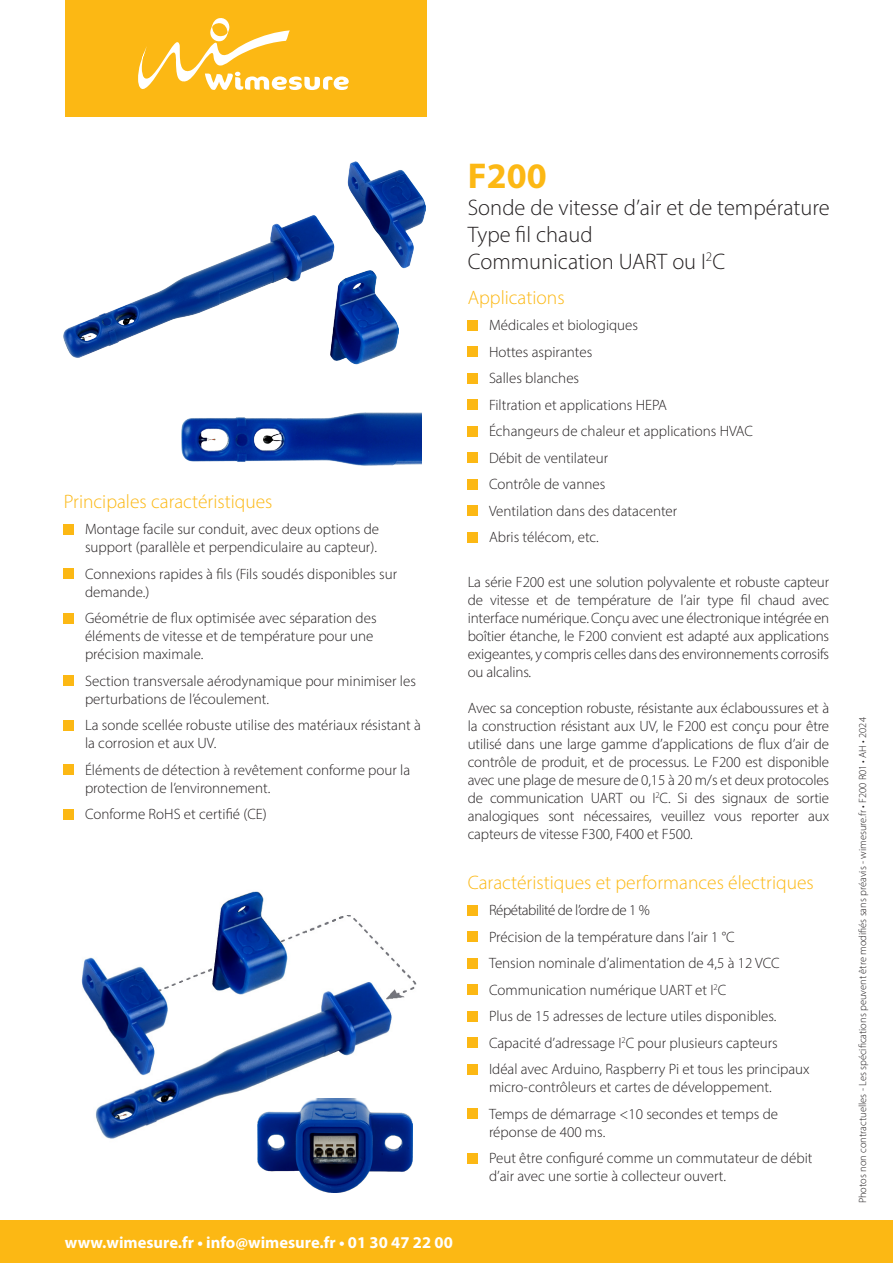
<style>
.page{position:relative;width:893px;height:1263px;background:#fff}
.page>*{position:absolute;margin:0;border:0;box-sizing:border-box;transform-origin:0 0}
.Titre{font:700 36px "Myriad Pro";color:#fcb814}
.Sous_titre_1{font:300 22.5px/27px "Myriad Pro";color:#231f20}
.Titre_1{font:300 19.5px "Myriad Pro";color:#fcb814}
.t1{font:700 16.5px "Myriad Pro";color:#fff}
.Puce_1{font:300 15px/18px "Myriad Pro";color:#231f20}
.Puce_1-2{font:300 15px "Myriad Pro";letter-spacing:-.03em;color:#231f20}
.t2{font:300 10.5px "Myriad Pro";color:#231f20}
</style>
<div class="page">
<div style="left:0;top:1220px;width:893px;height:43px;background:#fcb814"></div>
<div style="left:65px;top:0;width:361px;height:117px;background:#fcb814"></div>
<svg style="left:138px;top:18px;width:211px;height:72px"></svg>
<img style="left:64px;top:161px;width:361px;height:197px">
<div style="left:64px;top:524px;width:10px;height:10px;background:#fcb814"></div>
<div style="left:64px;top:569px;width:10px;height:10px;background:#fcb814"></div>
<div style="left:64px;top:613px;width:10px;height:10px;background:#fcb814"></div>
<div style="left:64px;top:676px;width:10px;height:10px;background:#fcb814"></div>
<div style="left:64px;top:720px;width:10px;height:10px;background:#fcb814"></div>
<div style="left:64px;top:765px;width:10px;height:10px;background:#fcb814"></div>
<div style="left:64px;top:809px;width:10px;height:10px;background:#fcb814"></div>
<div style="left:468px;top:320px;width:10px;height:10px;background:#fcb814"></div>
<div style="left:468px;top:347px;width:10px;height:10px;background:#fcb814"></div>
<div style="left:468px;top:373px;width:10px;height:10px;background:#fcb814"></div>
<div style="left:468px;top:400px;width:10px;height:10px;background:#fcb814"></div>
<div style="left:468px;top:426px;width:10px;height:10px;background:#fcb814"></div>
<div style="left:468px;top:453px;width:10px;height:10px;background:#fcb814"></div>
<div style="left:468px;top:479px;width:10px;height:10px;background:#fcb814"></div>
<div style="left:468px;top:506px;width:10px;height:10px;background:#fcb814"></div>
<div style="left:468px;top:532px;width:10px;height:10px;background:#fcb814"></div>
<div style="left:468px;top:905px;width:10px;height:10px;background:#fcb814"></div>
<div style="left:468px;top:931px;width:10px;height:11px;background:#fcb814"></div>
<div style="left:468px;top:958px;width:10px;height:10px;background:#fcb814"></div>
<div style="left:468px;top:984px;width:10px;height:11px;background:#fcb814"></div>
<div style="left:468px;top:1011px;width:10px;height:10px;background:#fcb814"></div>
<div style="left:468px;top:1037px;width:10px;height:11px;background:#fcb814"></div>
<div style="left:468px;top:1064px;width:10px;height:10px;background:#fcb814"></div>
<div style="left:468px;top:1108px;width:10px;height:11px;background:#fcb814"></div>
<div style="left:468px;top:1153px;width:10px;height:10px;background:#fcb814"></div>
<img style="left:182px;top:413px;width:239px;height:53px">
<img style="left:321px;top:270px;width:78px;height:95px">
<img style="left:81px;top:891px;width:336px;height:256px">
<img style="left:257px;top:1098px;width:155px;height:95px">
<p class="Titre_1" style="left:64px;top:490px;width:210px">Principales caractéristiques</p>
<p class="Puce_1" style="left:85px;top:520px;width:296px">Montage facile sur conduit, avec deux options de support (parallèle et perpendiculaire au capteur).</p>
<p class="Puce_1" style="left:85px;top:565px;width:314px">Connexions rapides à fils (Fils soudés disponibles sur demande.)</p>
<p class="Puce_1" style="left:85px;top:609px;width:293px">Géométrie de flux optimisée avec séparation des éléments de vitesse et de température pour une précision maximale.</p>
<p class="Puce_1" style="left:85px;top:672px;width:332px">Section transversale aérodynamique pour minimiser les perturbations de l’écoulement.</p>
<p class="Puce_1" style="left:85px;top:716px;width:337px">La sonde scellée robuste utilise des matériaux résistant à la corrosion et aux UV.</p>
<p class="Puce_1" style="left:85px;top:761px;width:327px">Éléments de détection à revêtement conforme pour la protection de l’environnement.</p>
<p class="Puce_1" style="left:85px;top:805px;width:183px">Conforme RoHS et certifié (CE)</p>
<p class="Titre" style="left:468px;top:152px;width:80px">F200</p>
<p class="Sous_titre_1" style="left:468px;top:193px;width:364px">Sonde de vitesse d’air et de température<br>Type fil chaud</p>
<p class="Sous_titre_1" style="left:468px;top:247px;width:259px">Communication UART ou I<sup>2</sup>C</p>
<p class="Titre_1" style="left:468px;top:286px;width:98px">Applications</p>
<p class="Puce_1" style="left:489px;top:316px;width:151px">Médicales et biologiques</p>
<p class="Puce_1" style="left:489px;top:343px;width:105px">Hottes aspirantes</p>
<p class="Puce_1" style="left:489px;top:369px;width:92px">Salles blanches</p>
<p class="Puce_1" style="left:489px;top:396px;width:180px">Filtration et applications HEPA</p>
<p class="Puce_1" style="left:489px;top:422px;width:266px">Échangeurs de chaleur et applications HVAC</p>
<p class="Puce_1" style="left:489px;top:449px;width:121px">Débit de ventilateur</p>
<p class="Puce_1" style="left:489px;top:475px;width:118px">Contrôle de vannes</p>
<p class="Puce_1" style="left:489px;top:502px;width:190px">Ventilation dans des datacenter</p>
<p class="Puce_1" style="left:489px;top:528px;width:111px">Abris télécom, etc.</p>
<p class="Puce_1" style="left:468px;top:573px;width:363px;text-align:justify">La série F200 est une solution polyvalente et robuste capteur de vitesse et de température de l’air type fil chaud avec interface numérique. Conçu avec une électronique intégrée en boîtier étanche, le F200 convient est adapté aux applications exigeantes, y compris celles dans des environnements corrosifs ou alcalins.</p>
<p class="Puce_1" style="left:468px;top:699px;width:363px;text-align:justify">Avec sa conception robuste, résistante aux éclaboussures et à la construction résistant aux UV, le F200 est conçu pour être utilisé dans une large gamme d’applications de flux d’air de contrôle de produit, et de processus. Le F200 est disponible avec une plage de mesure de 0,15 à 20 m/s et deux protocoles de communication UART ou I<sup>2</sup>C. Si des signaux de sortie analogiques sont nécessaires, veuillez vous reporter aux capteurs de vitesse F300, F400 et F500.</p>
<p class="Titre_1" style="left:468px;top:870px;width:348px">Caractéristiques et performances électriques</p>
<p class="Puce_1-2" style="left:489px;top:901px;width:162px">Répétabilité de l’ordre de 1 %</p>
<p class="Puce_1" style="left:489px;top:927px;width:247px">Précision de la température dans l’air 1 °C</p>
<p class="Puce_1" style="left:489px;top:954px;width:292px">Tension nominale d’alimentation de 4,5 à 12 VCC</p>
<p class="Puce_1" style="left:489px;top:980px;width:239px">Communication numérique UART et I<sup>2</sup>C</p>
<p class="Puce_1" style="left:489px;top:1007px;width:289px">Plus de 15 adresses de lecture utiles disponibles.</p>
<p class="Puce_1" style="left:489px;top:1033px;width:290px">Capacité d’adressage I<sup>2</sup>C pour plusieurs capteurs</p>
<p class="Puce_1" style="left:489px;top:1060px;width:322px">Idéal avec Arduino, Raspberry Pi et tous les principaux micro-contrôleurs et cartes de développement.</p>
<p class="Puce_1" style="left:489px;top:1104px;width:291px">Temps de démarrage &lt;10 secondes et temps de réponse de 400 ms.</p>
<p class="Puce_1" style="left:489px;top:1149px;width:325px">Peut être configuré comme un commutateur de débit d’air avec une sortie à collecteur ouvert.</p>
<p class="t1" style="left:65px;top:1231px;width:389px">www.wimesure.fr • info@wimesure.fr • 01 30 47 22 00</p>
<p class="t2" style="left:856px;top:1203px;width:488px;rotate:-90deg">Photos non contractuelles - Les spécifications peuvent être modifiés sans préavis - wimesure.fr • F200 R01 • AH • 2024</p>
</div>
